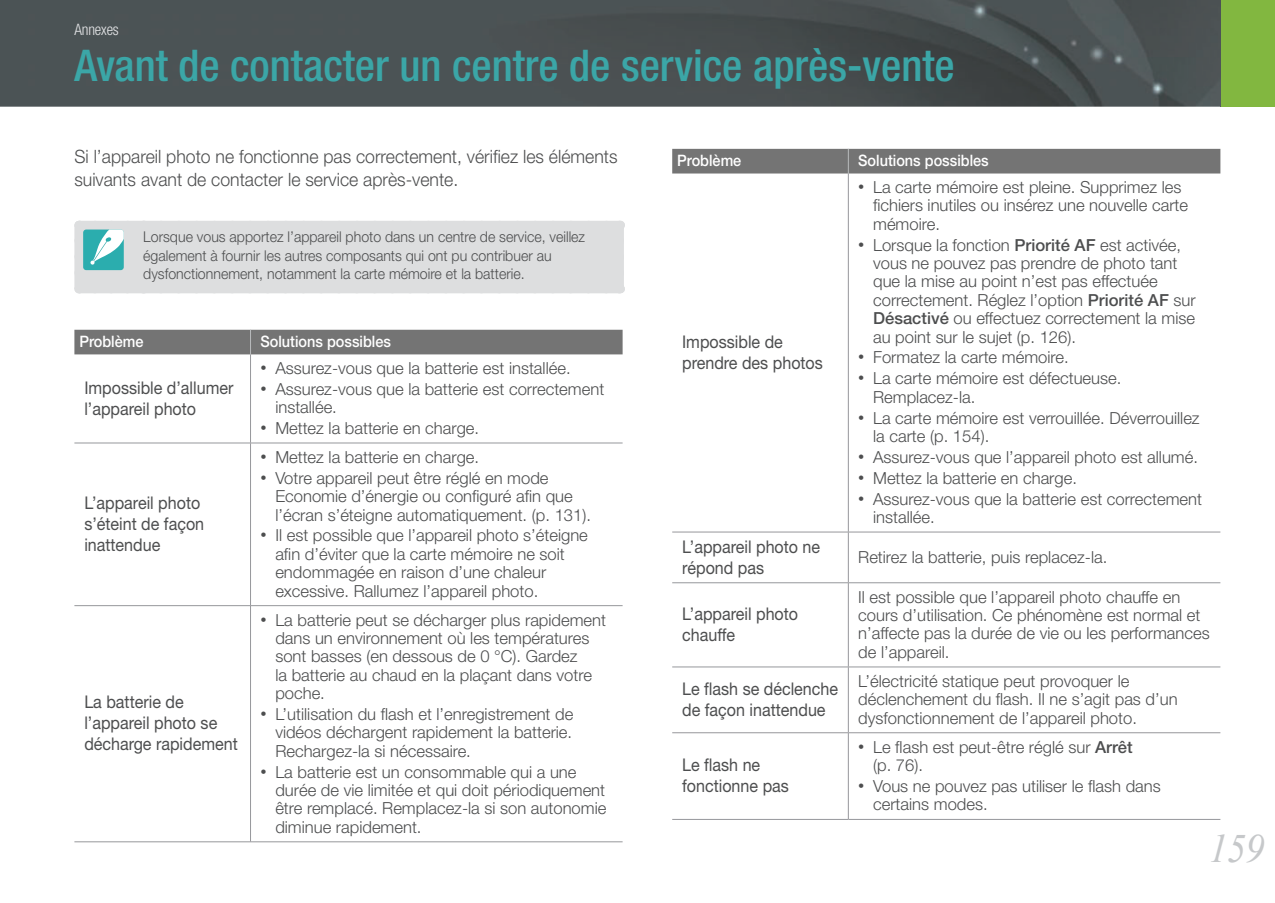
<style>
.page{position:relative;width:1275px;height:903px;background:#fff}
.page>*{position:absolute;margin:0;border:0;box-sizing:border-box;transform-origin:0 0}
.t1{font:500 condensed 43.75px "Helvetica Neue";color:#3ba6a7}
.t2{font:italic 40.25px "Times New Roman";color:#c6c8ca;scale:.95 1}
.t3{font:300 18.38px/22.8px "Helvetica Neue";color:#4d4e4f;scale:.96 1}
.t4{font:17.5px/21px "Helvetica Neue";color:#4d4e4f;scale:.92 1}
.t5{font:300 16.62px/18.4px "Helvetica Neue";color:#4d4e4f}
.t6{font:500 15.75px "Helvetica Neue";color:#fff;scale:.92 1}
.t7{font:300 condensed 15.75px "Helvetica Neue";letter-spacing:-.01em;color:#e6e7e9;scale:.96 1}
.t8{font:300 14.88px/18.4px "Helvetica Neue";color:#4d4e4f;scale:.95 1}
.s1{font-family:"Arial";font-weight:400;font-size:17.5px}
.s2{font-weight:500}
</style>
<div class="page">
<div style="left:1220px;top:0;width:55px;height:107px;background:#82b740"></div>
<img style="left:0;top:0;width:1221px;height:107px">
<div style="left:74px;top:221px;width:550px;height:72px;background:#dddedf"></div>
<hr style="left:250px;top:354px;width:1px;height:89px;background:#96979b">
<hr style="left:250px;top:443px;width:1px;height:162px;background:#96979b">
<hr style="left:250px;top:606px;width:1px;height:235px;background:#96979b">
<hr style="left:74px;top:443px;width:549px;height:1px;background:#96979b">
<hr style="left:74px;top:605px;width:549px;height:1px;background:#96979b">
<hr style="left:74px;top:841px;width:549px;height:1px;background:#96979b">
<div style="left:74px;top:330px;width:549px;height:24px;background:#747474"></div>
<hr style="left:848px;top:173px;width:1px;height:359px;background:#96979b">
<hr style="left:848px;top:532px;width:1px;height:50px;background:#96979b">
<hr style="left:848px;top:583px;width:1px;height:84px;background:#96979b">
<hr style="left:848px;top:667px;width:1px;height:65px;background:#96979b">
<hr style="left:848px;top:733px;width:1px;height:86px;background:#96979b">
<hr style="left:672px;top:532px;width:176px;height:1px;background:#96979b">
<hr style="left:848px;top:532px;width:372px;height:1px;background:#96979b">
<hr style="left:672px;top:582px;width:176px;height:1px;background:#96979b">
<hr style="left:848px;top:582px;width:372px;height:1px;background:#96979b">
<hr style="left:672px;top:667px;width:176px;height:1px;background:#96979b">
<hr style="left:848px;top:667px;width:372px;height:1px;background:#96979b">
<hr style="left:672px;top:732px;width:176px;height:1px;background:#96979b">
<hr style="left:848px;top:732px;width:372px;height:1px;background:#96979b">
<hr style="left:672px;top:819px;width:176px;height:1px;background:#96979b">
<hr style="left:848px;top:819px;width:372px;height:1px;background:#96979b">
<div style="left:672px;top:149px;width:548px;height:24px;background:#747474"></div>
<p class="t7" style="left:74px;top:23px;width:48px">Annexes</p>
<h1 class="t1" style="left:74px;top:50px;width:882px">Avant de contacter un centre de service après-vente</h1>
<p class="t3" style="left:74px;top:147px;width:567px">Si l’appareil photo ne fonctionne pas correctement, vérifiez les éléments suivants avant de contacter le service après-vente.</p>
<p class="t8" style="left:143px;top:229px;width:467px">Lorsque vous apportez l’appareil photo dans un centre de service, veillez également à fournir les autres composants qui ont pu contribuer au dysfonctionnement, notamment la carte mémoire et la batterie.</p>
<p class="t6" style="left:79px;top:336px;width:71px">Problème</p>
<p class="t6" style="left:260px;top:336px;width:143px">Solutions possibles</p>
<p class="t4" style="left:84px;top:379px;width:164px">Impossible d’allumer l’appareil photo</p>
<p class="t5" style="left:260px;top:360px;width:312px"><span class="s1">•</span> Assurez-vous que la batterie est installée.</p>
<p class="t5" style="left:275px;top:381px;width:330px;text-indent:-15px"><span class="s1">•</span> Assurez-vous que la batterie est correctement installée.</p>
<p class="t5" style="left:260px;top:420px;width:220px"><span class="s1">•</span> Mettez la batterie en charge.</p>
<p class="t4" style="left:84px;top:494px;width:132px">L’appareil photo s’éteint de façon inattendue</p>
<p class="t4" style="left:84px;top:693px;width:168px">La batterie de l’appareil photo se décharge rapidement</p>
<p class="t5" style="left:260px;top:449px;width:220px"><span class="s1">•</span> Mettez la batterie en charge.</p>
<p class="t5" style="left:275px;top:470px;width:317px;text-indent:-15px"><span class="s1">•</span> Votre appareil peut être réglé en mode<br>Economie d’énergie ou configuré afin que l’écran s’éteigne automatiquement. (p. 131).</p>
<p class="t5" style="left:275px;top:528px;width:314px;text-indent:-15px"><span class="s1">•</span> Il est possible que l’appareil photo s’éteigne afin d’éviter que la carte mémoire ne soit endommagée en raison d’une chaleur excessive. Rallumez l’appareil photo.</p>
<p class="t5" style="left:275px;top:612px;width:332px;text-indent:-15px"><span class="s1">•</span> La batterie peut se décharger plus rapidement dans un environnement où les températures sont basses (en dessous de 0 °C). Gardez<br>la batterie au chaud en la plaçant dans votre poche.</p>
<p class="t5" style="left:275px;top:706px;width:299px;text-align:justify;text-indent:-15px"><span class="s1">•</span> L’utilisation du flash et l’enregistrement de vidéos déchargent rapidement la batterie.<br>Rechargez-la si nécessaire.</p>
<p class="t5" style="left:275px;top:764px;width:333px;text-indent:-15px"><span class="s1">•</span> La batterie est un consommable qui a une durée de vie limitée et qui doit périodiquement être remplacé. Remplacez-la si son autonomie diminue rapidement.</p>
<p class="t6" style="left:677px;top:155px;width:71px">Problème</p>
<p class="t6" style="left:858px;top:155px;width:143px">Solutions possibles</p>
<p class="t4" style="left:682px;top:333px;width:155px">Impossible de prendre des photos</p>
<p class="t5" style="left:873px;top:180px;width:317px;text-indent:-15px"><span class="s1">•</span> La carte mémoire est pleine. Supprimez les fichiers inutiles ou insérez une nouvelle carte mémoire.</p>
<p class="t5" style="left:873px;top:237px;width:324px;text-indent:-15px"><span class="s1">•</span> Lorsque la fonction <span class="s2">Priorité AF</span> est activée, vous ne pouvez pas prendre de photo tant que la mise au point n’est pas effectuée correctement. Réglez l’option <span class="s2">Priorité AF</span> sur <span class="s2">Désactivé</span> ou effectuez correctement la mise au point sur le sujet (p. 126).</p>
<p class="t5" style="left:858px;top:350px;width:212px"><span class="s1">•</span> Formatez la carte mémoire.</p>
<p class="t5" style="left:873px;top:371px;width:250px;text-indent:-15px"><span class="s1">•</span> La carte mémoire est défectueuse.<br>Remplacez-la.</p>
<p class="t5" style="left:873px;top:410px;width:328px;text-indent:-15px"><span class="s1">•</span> La carte mémoire est verrouillée. Déverrouillez la carte (p. 154).</p>
<p class="t5" style="left:858px;top:449px;width:341px"><span class="s1">•</span> Assurez-vous que l’appareil photo est allumé.</p>
<p class="t5" style="left:858px;top:470px;width:220px"><span class="s1">•</span> Mettez la batterie en charge.</p>
<p class="t5" style="left:873px;top:491px;width:330px;text-indent:-15px"><span class="s1">•</span> Assurez-vous que la batterie est correctement installée.</p>
<p class="t4" style="left:682px;top:538px;width:152px">L’appareil photo ne répond pas</p>
<p class="t5" style="left:858px;top:549px;width:251px">Retirez la batterie, puis replacez-la.</p>
<p class="t4" style="left:682px;top:605px;width:128px">L’appareil photo chauffe</p>
<p class="t5" style="left:858px;top:589px;width:353px">Il est possible que l’appareil photo chauffe en cours d’utilisation. Ce phénomène est normal et n’affecte pas la durée de vie ou les performances de l’appareil.</p>
<p class="t4" style="left:682px;top:680px;width:171px">Le flash se déclenche de façon inattendue</p>
<p class="t5" style="left:858px;top:673px;width:321px">L’électricité statique peut provoquer le déclenchement du flash. Il ne s’agit pas d’un dysfonctionnement de l’appareil photo.</p>
<p class="t4" style="left:682px;top:756px;width:118px">Le flash ne fonctionne pas</p>
<p class="t5" style="left:873px;top:739px;width:261px;text-indent:-15px"><span class="s1">•</span> Le flash est peut-être réglé sur <span class="s2">Arrêt </span>(p. 76).</p>
<p class="t5" style="left:873px;top:778px;width:289px;text-indent:-15px"><span class="s1">•</span> Vous ne pouvez pas utiliser le flash dans certains modes.</p>
<h2 class="t2" style="left:1209px;top:826px;width:60px">159</h2>
</div>
